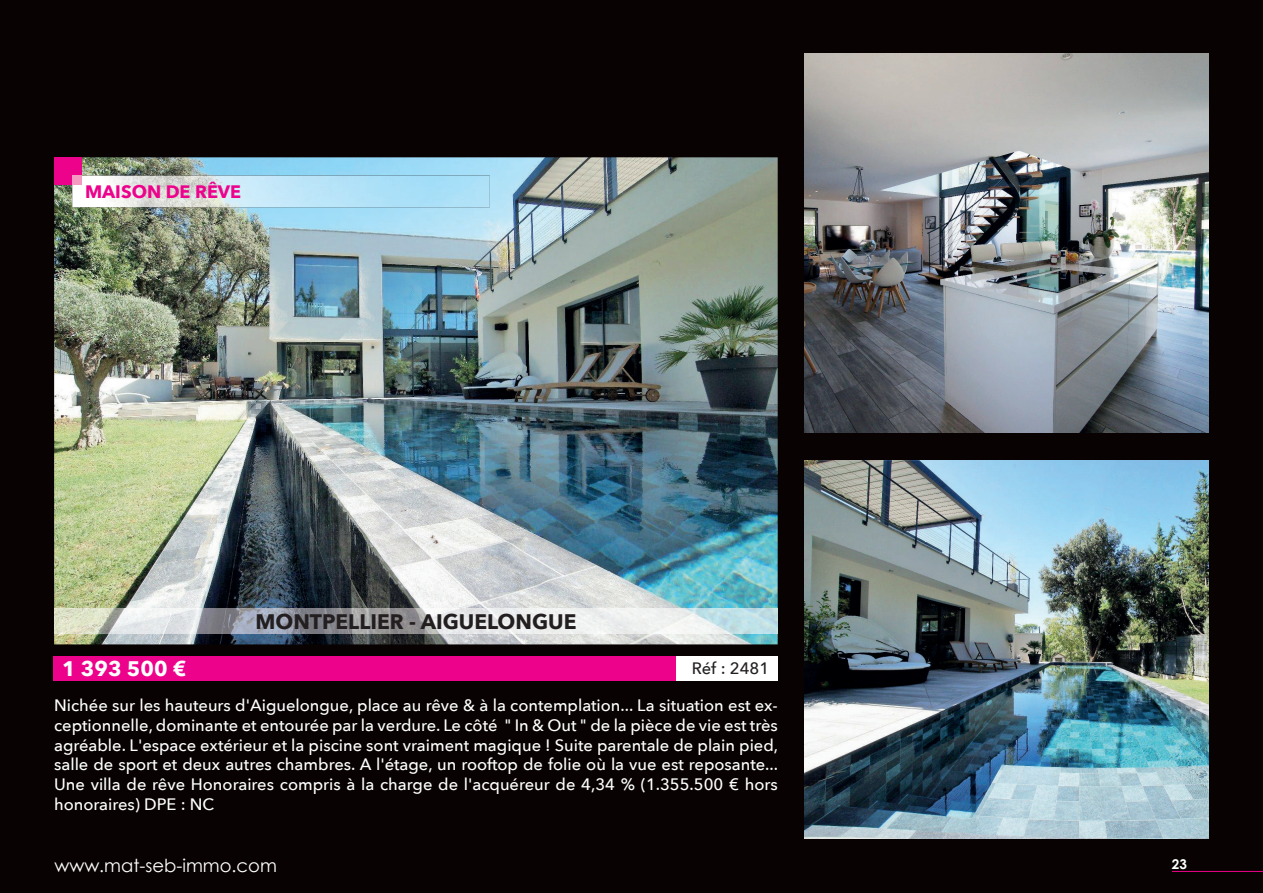
<style>
.page{position:relative;width:1263px;height:893px;background:#080302}
.page>*{position:absolute;margin:0;border:0;box-sizing:border-box;transform-origin:0 0}
.t1{font:700 21px "Avenir Next";color:#231f20}
.t2{font:700 21px "Avenir Next";color:#fff}
.t3{font:18px "Century Gothic";color:#fff}
.t4{font:700 18px "Avenir Next";color:#ed028c}
.t5{font:500 16.5px/19.8px "Avenir Next";color:#fff;text-align:justify}
.t6{font:500 16.5px "Avenir Next";color:#231f20}
.t7{font:700 13.5px "Century Gothic";color:#fff}
</style>
<div class="page">
<hr style="left:1172px;top:871px;width:91px;height:1px;background:#ed028c">
<img style="left:54px;top:157px;width:724px;height:487px">
<img style="left:805px;top:54px;width:404px;height:379px">
<img style="left:805px;top:460px;width:404px;height:379px">
<img style="left:54px;top:608px;width:724px;height:26px">
<div style="left:54px;top:656px;width:625px;height:24px;background:#ed028c"></div>
<div style="left:676px;top:656px;width:102px;height:24px;background:#fff"></div>
<div style="left:54px;top:157px;width:28px;height:28px;background:#ed028c"></div>
<img style="left:72px;top:176px;width:418px;height:31px">
<div style="left:72px;top:176px;width:10px;height:9px;background:#f499c2"></div>
<p class="t4" style="left:85px;top:176px;width:158px">MAISON DE RÊVE</p>
<p class="t1" style="left:255px;top:604px;width:322px">MONTPELLIER - AIGUELONGUE</p>
<p class="t2" style="left:62px;top:650px;width:126px">1 393 500 €</p>
<p class="t6" style="left:692px;top:654px;width:79px">Réf : 2481</p>
<p class="t5" style="left:54px;top:695px;width:725px">Nichée sur les hauteurs d'Aiguelongue, place au rêve &amp; à la contemplation... La situation est ex&shy;ceptionnelle, dominante et entourée par la verdure. Le côté " In &amp; Out " de la pièce de vie est très agréable. L'espace extérieur et la piscine sont vraiment magique ! Suite parentale de plain pied, salle de sport et deux autres chambres. A l'étage, un rooftop de folie où la vue est reposante...<br>Une villa de rêve Honoraires compris à la charge de l'acquéreur de 4,34 % (1.355.500 € hors honoraires) DPE : NC</p>
<p class="t3" style="left:54px;top:854px;width:224px">www.mat-seb-immo.com</p>
<p class="t7" style="left:1172px;top:855px;width:17px">23</p>
</div>
